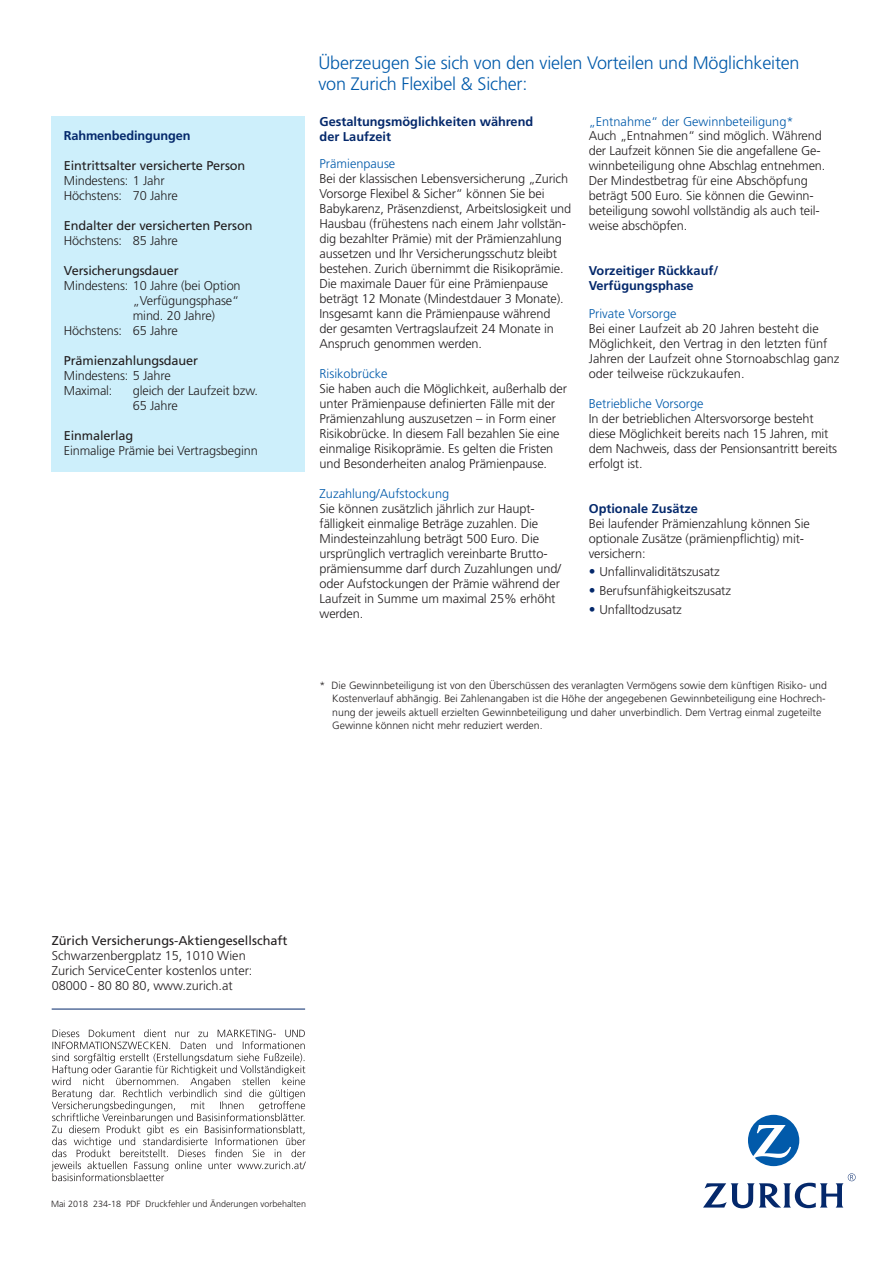
<style>
.page{position:relative;width:893px;height:1263px;background:#fff}
.page>*{position:absolute;margin:0;border:0;box-sizing:border-box;transform-origin:0 0}
.t1{font:300 18px/21px "Frutiger";letter-spacing:-.01em;color:#015aaa}
.t2{font:300 12.75px/15px "Frutiger";letter-spacing:-.01em;color:#231f20}
.t3{font:12.75px "Frutiger";letter-spacing:-.01em;color:#231f20}
.t4{font:300 12.75px "Frutiger";color:#015aaa}
.t5{font:700 12.75px/15px "Frutiger";color:#04286b}
.t6{font:300 10.5px/13.5px "Frutiger";color:#231f20}
.t7{font:300 9px "Frutiger";color:#231f20}
.s1{font-size:13.5px;color:#04286b}
</style>
<div class="page">
<svg style="left:748px;top:1115px;width:51px;height:51px"></svg>
<svg style="left:703px;top:1173px;width:153px;height:35px"></svg>
<div style="left:51px;top:116px;width:253px;height:356px;background:#cdeffb"></div>
<svg style="left:51px;top:1029px;width:255px;height:152px"></svg>
<hr style="left:52px;top:1009px;width:253px;height:1px;background:#04286b">
<p class="t5" style="left:64px;top:128px;width:128px">Rahmenbedingungen</p>
<p class="t3" style="left:64px;top:159px;width:183px">Eintrittsalter versicherte Person</p>
<p class="t2" style="left:64px;top:174px;width:115px">Mindestens: 1 Jahr<br>Höchstens: 70 Jahre</p>
<p class="t3" style="left:64px;top:219px;width:190px">Endalter der versicherten Person</p>
<p class="t2" style="left:64px;top:234px;width:115px">Höchstens: 85 Jahre</p>
<p class="t3" style="left:64px;top:264px;width:116px">Versicherungsdauer</p>
<p class="t2" style="left:64px;top:279px;width:178px">Mindestens: 10 Jahre (bei Option</p>
<p class="t2" style="left:133px;top:293px;width:108px">„Verfügungsphase“</p>
<p class="t2" style="left:133px;top:308px;width:84px">mind. 20 Jahre)</p>
<p class="t2" style="left:64px;top:323px;width:115px">Höchstens: 65 Jahre</p>
<p class="t3" style="left:64px;top:353px;width:136px">Prämienzahlungsdauer</p>
<p class="t2" style="left:64px;top:368px;width:108px">Mindestens: 5 Jahre<br>Maximal:</p>
<p class="t2" style="left:133px;top:383px;width:127px">gleich der Laufzeit bzw.<br>65 Jahre</p>
<p class="t3" style="left:64px;top:428px;width:71px">Einmalerlag</p>
<p class="t2" style="left:64px;top:443px;width:196px">Einmalige Prämie bei Vertragsbeginn</p>
<h1 class="t1" style="left:318px;top:53px;width:483px">Überzeugen Sie sich von den vielen Vorteilen und Möglichkeiten von Zurich Flexibel &amp; Sicher:</h1>
<p class="t5" style="left:320px;top:114px;width:215px">Gestaltungsmöglichkeiten während der Laufzeit</p>
<p class="t4" style="left:320px;top:157px;width:77px">Prämienpause</p>
<p class="t2" style="left:320px;top:171px;width:253px">Bei der klassischen Lebensversicherung „Zurich Vorsorge Flexibel &amp; Sicher“ können Sie bei Babykarenz, Präsenzdienst, Arbeitslosigkeit und Hausbau (frühestens nach einem Jahr vollstän&shy;dig bezahlter Prämie) mit der Prämienzahlung aussetzen und Ihr Versicherungsschutz bleibt bestehen. Zurich übernimmt die Risikoprämie.<br>Die maximale Dauer für eine Prämienpause beträgt 12 Monate (Mindestdauer 3 Monate).<br>Insgesamt kann die Prämienpause während<br>der gesamten Vertragslaufzeit 24 Monate in Anspruch genommen werden.</p>
<p class="t4" style="left:320px;top:367px;width:70px">Risikobrücke</p>
<p class="t2" style="left:320px;top:381px;width:249px">Sie haben auch die Möglichkeit, außerhalb der unter Prämienpause definierten Fälle mit der Prämienzahlung auszusetzen – in Form einer Risikobrücke. In diesem Fall bezahlen Sie eine einmalige Risikoprämie. Es gelten die Fristen und Besonderheiten analog Prämienpause.</p>
<p class="t4" style="left:320px;top:487px;width:131px">Zuzahlung/Aufstockung</p>
<p class="t2" style="left:320px;top:501px;width:243px">Sie können zusätzlich jährlich zur Haupt&shy;fälligkeit einmalige Beträge zuzahlen. Die Mindesteinzahlung beträgt 500 Euro. Die ursprünglich vertraglich vereinbarte Brutto&shy;prämiensumme darf durch Zuzahlungen und/ oder Aufstockungen der Prämie während der Laufzeit in Summe um maximal 25% erhöht werden.</p>
<p class="t4" style="left:589px;top:114px;width:206px">„Entnahme“ der Gewinnbeteiligung*</p>
<p class="t2" style="left:589px;top:129px;width:238px">Auch „Entnahmen“ sind möglich. Während der Laufzeit können Sie die angefallene Ge&shy;winnbeteiligung ohne Abschlag entnehmen.<br>Der Mindestbetrag für eine Abschöpfung beträgt 500 Euro. Sie können die Gewinn&shy;beteiligung sowohl vollständig als auch teil&shy;weise abschöpfen.</p>
<p class="t5" style="left:589px;top:263px;width:131px">Vorzeitiger Rückkauf/<br>Verfügungsphase</p>
<p class="t4" style="left:589px;top:307px;width:89px">Private Vorsorge</p>
<p class="t2" style="left:589px;top:321px;width:252px">Bei einer Laufzeit ab 20 Jahren besteht die Möglichkeit, den Vertrag in den letzten fünf Jahren der Laufzeit ohne Stornoabschlag ganz oder teilweise rückzukaufen.</p>
<p class="t4" style="left:589px;top:397px;width:116px">Betriebliche Vorsorge</p>
<p class="t2" style="left:589px;top:411px;width:250px">In der betrieblichen Altersvorsorge besteht diese Möglichkeit bereits nach 15 Jahren, mit dem Nachweis, dass der Pensionsantritt bereits erfolgt ist.</p>
<p class="t5" style="left:589px;top:501px;width:111px">Optionale Zusätze</p>
<p class="t2" style="left:589px;top:516px;width:223px">Bei laufender Prämienzahlung können Sie optionale Zusätze (prämienpflichtig) mit&shy;versichern:</p>
<p class="t2" style="left:589px;top:564px;width:132px"><span class="s1">•</span> Unfallinvaliditätszusatz</p>
<p class="t2" style="left:589px;top:583px;width:144px"><span class="s1">•</span> Berufsunfähigkeitszusatz</p>
<p class="t2" style="left:589px;top:602px;width:95px"><span class="s1">•</span> Unfalltodzusatz</p>
<p class="t6" style="left:332px;top:678px;width:496px;text-indent:-13px">* Die Gewinnbeteiligung ist von den Überschüssen des veranlagten Vermögens sowie dem künftigen Risiko- und Kostenverlauf abhängig. Bei Zahlenangaben ist die Höhe der angegebenen Gewinnbeteiligung eine Hochrech&shy;nung der jeweils aktuell erzielten Gewinnbeteiligung und daher unverbindlich. Dem Vertrag einmal zugeteilte Gewinne können nicht mehr reduziert werden.</p>
<p class="t3" style="left:52px;top:933px;width:237px">Zürich Versicherungs-Aktiengesellschaft</p>
<p class="t2" style="left:52px;top:948px;width:202px">Schwarzenbergplatz 15, 1010 Wien<br>Zurich ServiceCenter kostenlos unter:<br>08000 - 80 80 80, www.zurich.at</p>
<p class="t7" style="left:51px;top:1199px;width:257px">Mai 2018 234-18 PDF Druckfehler und Änderungen vorbehalten</p>
</div>
